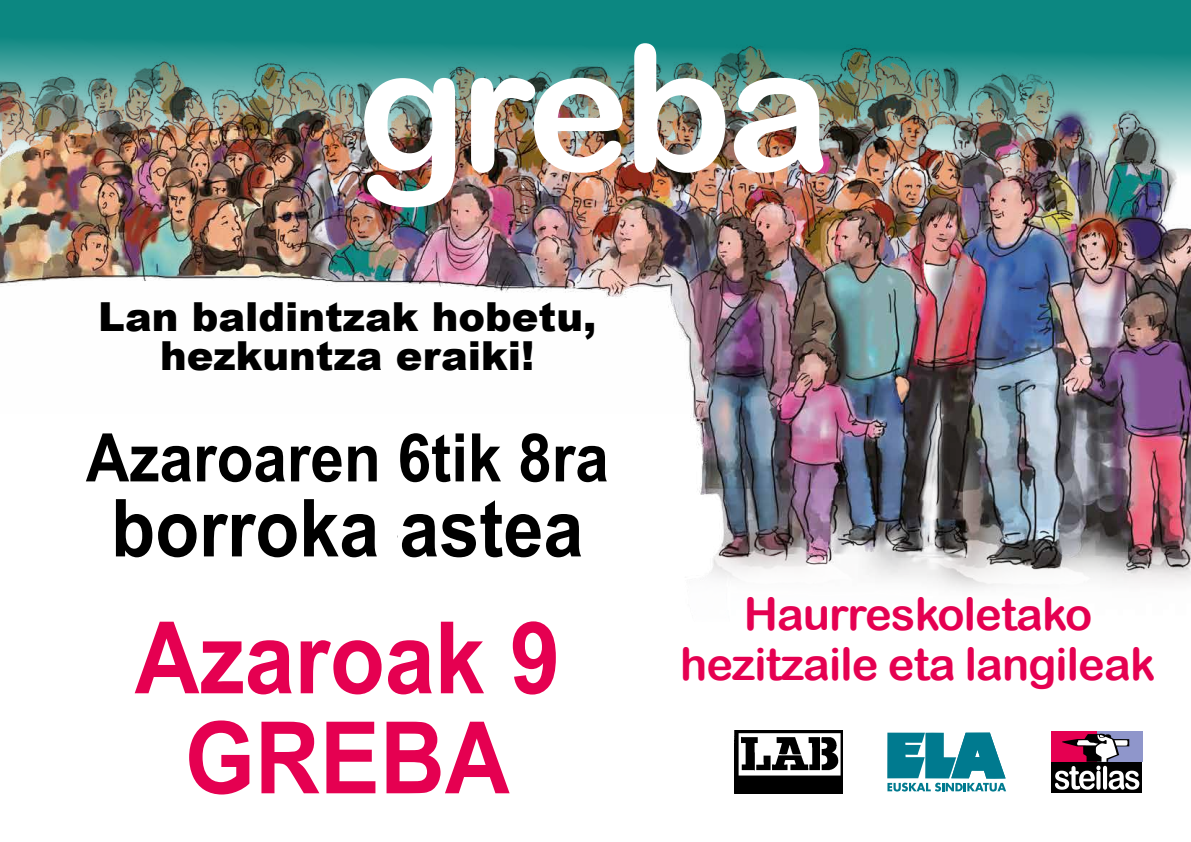
<style>
.page{position:relative;width:1191px;height:842px;background:#fff}
.page>*{position:absolute;margin:0;border:0;box-sizing:border-box;transform-origin:0 0}
.t1{font:175px "Arial Rounded MT Bold";letter-spacing:-.045em;color:#fff}
.t2{font:700 100px/100px "Arial";color:#e50051;text-align:center;scale:.9 1}
.t3{font:700 80px "Arial";color:#000;scale:.9 1}
.t4{font:700 67px "Arial";color:#000;scale:.9 1}
.t5{font:45px/50px "Arial Rounded MT Bold";letter-spacing:-.02em;color:#e50051;text-align:center}
.t6{font:900 40px/39px "Arial";color:#000;text-align:center}
</style>
<div class="page">
<div style="left:0;top:0;width:1191px;height:414px;background:#0c8781"></div>
<img style="left:734px;top:731px;width:108px;height:62px">
<div style="left:1051px;top:731px;width:91px;height:31px;background:#e50051"></div>
<div style="left:1097px;top:731px;width:45px;height:31px;background:#8f96cb"></div>
<div style="left:1051px;top:762px;width:91px;height:31px;background:#000"></div>
<svg style="left:1055px;top:733px;width:84px;height:57px"></svg>
<svg style="left:887px;top:733px;width:119px;height:58px"></svg>
<img style="left:0;top:42px;width:1191px;height:547px">
<h1 class="t1" style="left:357px;top:5px;width:475px">greba</h1>
<p class="t6" style="left:98px;top:296px;width:499px">Lan baldintzak hobetu, hezkuntza eraiki!</p>
<h3 class="t4" style="left:86px;top:413px;width:582px">Azaroaren 6tik 8ra</h3>
<h3 class="t3" style="left:111px;top:475px;width:526px">borroka astea</h3>
<h2 class="t2" style="left:135px;top:611px;width:474px">Azaroak 9<br>GREBA</h2>
<p class="t5" style="left:680px;top:588px;width:477px">Haurreskoletako hezitzaile eta langileak</p>
</div>
